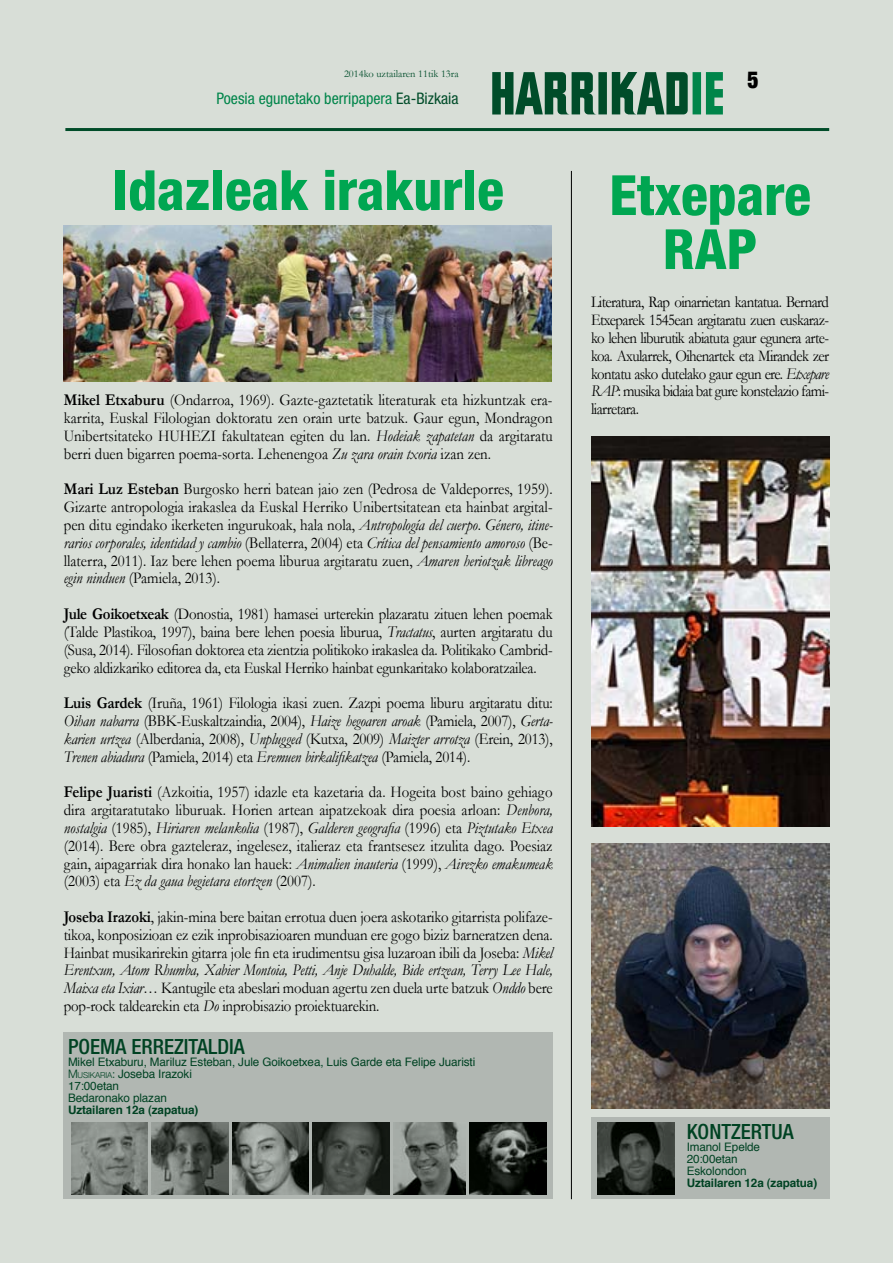
<style>
.page{position:relative;width:893px;height:1263px;background:#d8ded7}
.page>*{position:absolute;margin:0;border:0;box-sizing:border-box;transform-origin:0 0}
.t1{font:800 condensed 55.5px/54px "Helvetica Neue";color:#00a651;text-align:center}
.t2{font:900 condensed 23.7px "Helvetica Neue";color:#000;scale:.91 1}
.t3{font:500 condensed 21px "Helvetica Neue";color:#004c29}
.t4{font:16.5px/17.9px "Garamond";letter-spacing:-.01em;color:#000;text-align:justify;scale:.9 1}
.t5{font:condensed 15.9px "Helvetica Neue";color:#00854a}
.t6{font:11.7px/12.1px "Helvetica";letter-spacing:-.01em;color:#004c29}
.t7{font:700 11.7px "Helvetica";letter-spacing:-.01em;color:#004c29}
.t8{font:10.5px "Garamond";color:#004c29}
.s1{color:#004c29}
.s2{font-weight:700}
.s3{font-style:italic}
.s4{font-family:"Helvetica Neue";font-weight:300}
.s5{font-family:"Helvetica Neue";font-weight:300;font-size:8.25px}
</style>
<div class="page">
<svg style="left:64px;top:1032px;width:489px;height:167px;background:#8a908b"></svg>
<svg style="left:591px;top:1117px;width:238px;height:82px;background:#898f8a"></svg>
<img style="left:591px;top:843px;width:238px;height:265px">
<img style="left:591px;top:437px;width:238px;height:389px">
<hr style="left:65px;top:128px;width:764px;height:3px;background:#004c29">
<svg style="left:492px;top:72px;width:231px;height:42px;background:#478266"></svg>
<hr style="left:571px;top:171px;width:1px;height:1028px;background:#000">
<img style="left:64px;top:225px;width:487px;height:156px">
<p class="t8" style="left:344px;top:67px;width:116px">2014ko uztailaren 11tik 13ra</p>
<p class="t5" style="left:216px;top:89px;width:244px">Poesia egunetako berripapera <span class="s1">Ea-Bizkaia</span></p>
<h1 class="t1" style="left:113px;top:162px;width:393px">Idazleak irakurle</h1>
<p class="t4" style="left:64px;top:391px;width:545px"><span class="s2">Mikel Etxaburu</span> (Ondarroa, 1969). Gazte-gaztetatik literaturak eta hizkuntzak era&shy;karrita, Euskal Filologian doktoratu zen orain urte batzuk. Gaur egun, Mondragon Unibertsitateko HUHEZI fakultatean egiten du lan. <span class="s3">Hodeiak zapatetan</span> da argitaratu berri duen bigarren poema-sorta. Lehenengoa <span class="s3">Zu zara orain txoria</span> izan zen.</p>
<p class="t4" style="left:64px;top:480px;width:545px"><span class="s2">Mari Luz Esteban</span> Burgosko herri batean jaio zen (Pedrosa de Valdeporres, 1959).<br>Gizarte antropologia irakaslea da Euskal Herriko Unibertsitatean eta hainbat argital&shy;pen ditu egindako ikerketen ingurukoak, hala nola, <span class="s3">Antropología del cuerpo</span>. <span class="s3">Género, itine&shy;rarios corporales, identidad y cambio</span> (Bellaterra, 2004) eta <span class="s3">Crítica del pensamiento amoroso</span> (Be&shy;llaterra, 2011). Iaz bere lehen poema liburua argitaratu zuen, <span class="s3">Amaren heriotzak libreago egin ninduen</span> (Pamiela, 2013).</p>
<p class="t4" style="left:64px;top:605px;width:545px"><span class="s2">Jule Goikoetxeak</span> (Donostia, 1981) hamasei urterekin plazaratu zituen lehen poemak (Talde Plastikoa, 1997), baina bere lehen poesia liburua, <span class="s3">Tractatus</span>, aurten argitaratu du (Susa, 2014). Filosofian doktorea eta zientzia politikoko irakaslea da. Politikako Cambrid&shy;geko aldizkariko editorea da, eta Euskal Herriko hainbat egunkaritako kolaboratzailea.</p>
<p class="t4" style="left:64px;top:694px;width:545px"><span class="s2">Luis Gardek</span> (Iruña, 1961) Filologia ikasi zuen. Zazpi poema liburu argitaratu ditu:<br><span class="s3">Oihan nabarra</span> (BBK-Euskaltzaindia, 2004), <span class="s3">Haize hegoaren aroak</span> (Pamiela, 2007), <span class="s3">Gerta&shy;karien urtzea</span> (Alberdania, 2008), <span class="s3">Unplugged</span> (Kutxa, 2009) <span class="s3">Maizter arrotza</span> (Erein, 2013), <span class="s3">Trenen abiadura</span> (Pamiela, 2014) eta <span class="s3">Eremuen birkalifikatzea</span> (Pamiela, 2014).</p>
<p class="t4" style="left:64px;top:783px;width:545px"><span class="s2">Felipe Juaristi</span> (Azkoitia, 1957) idazle eta kazetaria da. Hogeita bost baino gehiago dira argitaratutako liburuak. Horien artean aipatzekoak dira poesia arloan: <span class="s3">Denbora, nostalgia</span> (1985), <span class="s3">Hiriaren melankolia</span> (1987), <span class="s3">Galderen geografia</span> (1996) eta <span class="s3">Piztutako Etxea </span>(2014). Bere obra gazteleraz, ingelesez, italieraz eta frantsesez itzulita dago. Poesiaz gain, aipagarriak dira honako lan hauek: <span class="s3">Animalien inauteria</span> (1999), <span class="s3">Airezko emakumeak </span>(2003) eta <span class="s3">Ez da gaua begietara etortzen</span> (2007).</p>
<p class="t4" style="left:64px;top:908px;width:545px"><span class="s2">Joseba Irazoki</span>, jakin-mina bere baitan errotua duen joera askotariko gitarrista polifaze&shy;tikoa, konposizioan ez ezik inprobisazioaren munduan ere gogo biziz barneratzen dena.<br>Hainbat musikarirekin gitarra jole fin eta irudimentsu gisa luzaroan ibili da Joseba: <span class="s3">Mikel Erentxun, Atom Rhumba, Xabier Montoia, Petti, Anje Duhalde, Bide ertzean, Terry Lee Hale, Maixa eta Ixiar</span>… Kantugile eta abeslari moduan agertu zen duela urte batzuk <span class="s3">Onddo</span> bere pop-rock taldearekin eta <span class="s3">Do</span> inprobisazio proiektuarekin.</p>
<p class="t3" style="left:68px;top:1034px;width:178px">POEMA ERREZITALDIA</p>
<p class="t6" style="left:68px;top:1056px;width:409px">Mikel Etxaburu, Mariluz Esteban, Jule Goikoetxea, Luis Garde eta Felipe Juaristi <span class="s4">M</span><span class="s5">USIKARIA</span><span class="s4">:</span> Joseba Irazoki<br>17:00etan<br>Bedaronako plazan</p>
<p class="t7" style="left:68px;top:1100px;width:132px">Uztailaren 12a (zapatua)</p>
<h2 class="t2" style="left:747px;top:65px;width:14px">5</h2>
<h1 class="t1" style="left:609px;top:167px;width:203px">Etxepare<br>RAP</h1>
<p class="t4" style="left:591px;top:293px;width:266px">Literatura, Rap oinarrietan kantatua. Bernard Etxeparek 1545ean argitaratu zuen euskaraz&shy;ko lehen liburutik abiatuta gaur egunera arte&shy;koa. Axularrek, Oihenartek eta Mirandek zer kontatu asko dutelako gaur egun ere. <span class="s3">Etxepare RAP</span>: musika bidaia bat gure konstelazio fami&shy;liarretara.</p>
<p class="t3" style="left:687px;top:1119px;width:108px">KONTZERTUA</p>
<p class="t6" style="left:687px;top:1141px;width:75px">Imanol Epelde<br>20:00etan<br>Eskolondon</p>
<p class="t7" style="left:687px;top:1173px;width:132px">Uztailaren 12a (zapatua)</p>
</div>
